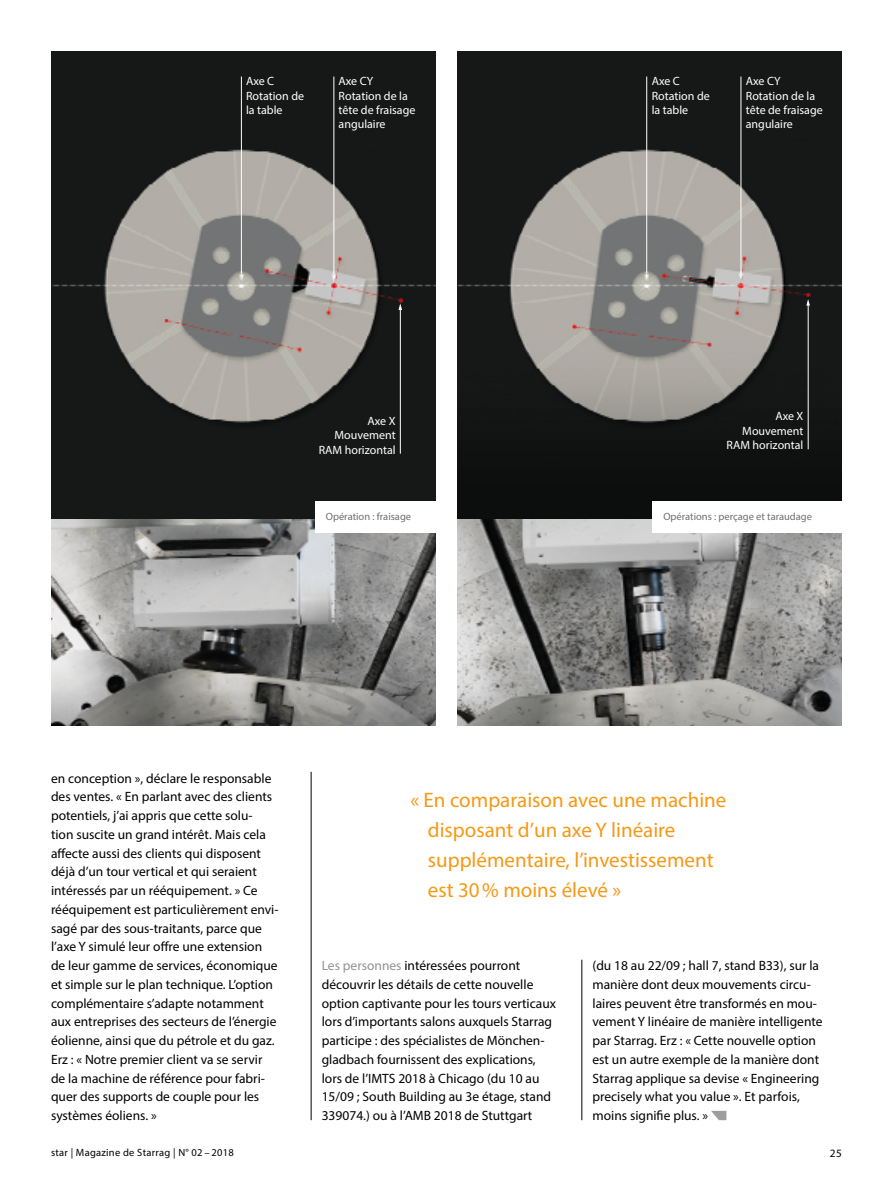
<style>
.page{position:relative;width:893px;height:1191px;background:#fff}
.page>*{position:absolute;margin:0;border:0;box-sizing:border-box;transform-origin:0 0}
.t1{font:21px/30px "Myriad Pro";color:#f59916}
.t2{font:13.5px/18.8px "Myriad Pro";color:#000}
.t3{font:12px/14.4px "Myriad Pro";color:#fff}
.t4{font:11.25px "Myriad Pro";color:#000}
.t5{font:10.5px "Myriad Pro";color:#706f6f}
.t6{font:10.5px "Myriad Pro";letter-spacing:.025em;color:#000}
.s1{color:#929292}
</style>
<div class="page">
<img style="left:51px;top:51px;width:385px;height:675px">
<img style="left:457px;top:51px;width:385px;height:675px">
<hr style="left:400px;top:310px;width:1px;height:143px;background:#fff">
<svg style="left:398px;top:303px;width:4px;height:7px"></svg>
<hr style="left:333px;top:77px;width:1px;height:197px;background:#fff">
<hr style="left:741px;top:77px;width:1px;height:196px;background:#fff">
<hr style="left:241px;top:77px;width:1px;height:196px;background:#fff">
<hr style="left:646px;top:77px;width:1px;height:196px;background:#fff">
<hr style="left:808px;top:305px;width:1px;height:144px;background:#fff">
<svg style="left:806px;top:299px;width:4px;height:7px"></svg>
<div style="left:315px;top:502px;width:130px;height:31px;background:#fff"></div>
<div style="left:653px;top:502px;width:200px;height:31px;background:#fff"></div>
<svg style="left:711px;top:1110px;width:15px;height:10px"></svg>
<hr style="left:311px;top:772px;width:1px;height:348px;background:#000">
<hr style="left:581px;top:959px;width:1px;height:161px;background:#000">
<p class="t3" style="left:246px;top:74px;width:60px">Axe C<br>Rotation de la table</p>
<p class="t3" style="left:652px;top:74px;width:60px">Axe C<br>Rotation de la table</p>
<p class="t3" style="left:339px;top:74px;width:78px">Axe CY<br>Rotation de la tête de fraisage angulaire</p>
<p class="t3" style="left:746px;top:74px;width:78px">Axe CY<br>Rotation de la tête de fraisage angulaire</p>
<p class="t3" style="left:319px;top:413px;width:78px;text-align:right">Axe X<br>Mouvement<br>RAM horizontal</p>
<p class="t3" style="left:727px;top:409px;width:78px;text-align:right">Axe X<br>Mouvement<br>RAM horizontal</p>
<p class="t5" style="left:326px;top:510px;width:87px">Opération : fraisage</p>
<p class="t5" style="left:663px;top:510px;width:150px">Opérations : perçage et taraudage</p>
<p class="t2" style="left:51px;top:768px;width:229px">en conception », déclare le responsable des ventes. « En parlant avec des clients potentiels, j’ai appris que cette solu&shy;tion suscite un grand intérêt. Mais cela affecte aussi des clients qui disposent déjà d’un tour vertical et qui seraient intéressés par un rééquipement. » Ce rééquipement est particulièrement envi&shy;sagé par des sous-traitants, parce que l’axe Y simulé leur offre une extension de leur gamme de services, économique et simple sur le plan technique. L’option complémentaire s’adapte notamment aux entreprises des secteurs de l’énergie éolienne, ainsi que du pétrole et du gaz.<br>Erz : « Notre premier client va se servir de la machine de référence pour fabri&shy;quer des supports de couple pour les systèmes éoliens. »</p>
<h1 class="t1" style="left:428px;top:785px;width:300px;text-indent:-18px">« En comparaison avec une machine disposant d’un axe Y linéaire supplémentaire, l’investissement est 30% moins élevé »</h1>
<p class="t2" style="left:322px;top:956px;width:236px"><span class="s1">Les personnes</span> intéressées pourront découvrir les détails de cette nouvelle option captivante pour les tours verticaux lors d’importants salons auxquels Starrag participe : des spécialistes de Mönchen&shy;gladbach fournissent des explications, lors de l’IMTS 2018 à Chicago (du 10 au 15/09 ; South Building au 3e étage, stand 339074.) ou à l’AMB 2018 de Stuttgart</p>
<p class="t2" style="left:592px;top:956px;width:232px">(du 18 au 22/09 ; hall 7, stand B33), sur la manière dont deux mouvements circu&shy;laires peuvent être transformés en mou&shy;vement Y linéaire de manière intelligente par Starrag. Erz : « Cette nouvelle option est un autre exemple de la manière dont Starrag applique sa devise « Engineering precisely what you value ». Et parfois, moins signifie plus. »</p>
<p class="t6" style="left:51px;top:1146px;width:184px">star | Magazine de Starrag | N° 02 – 2018</p>
<p class="t4" style="left:830px;top:1145px;width:14px">25</p>
</div>
